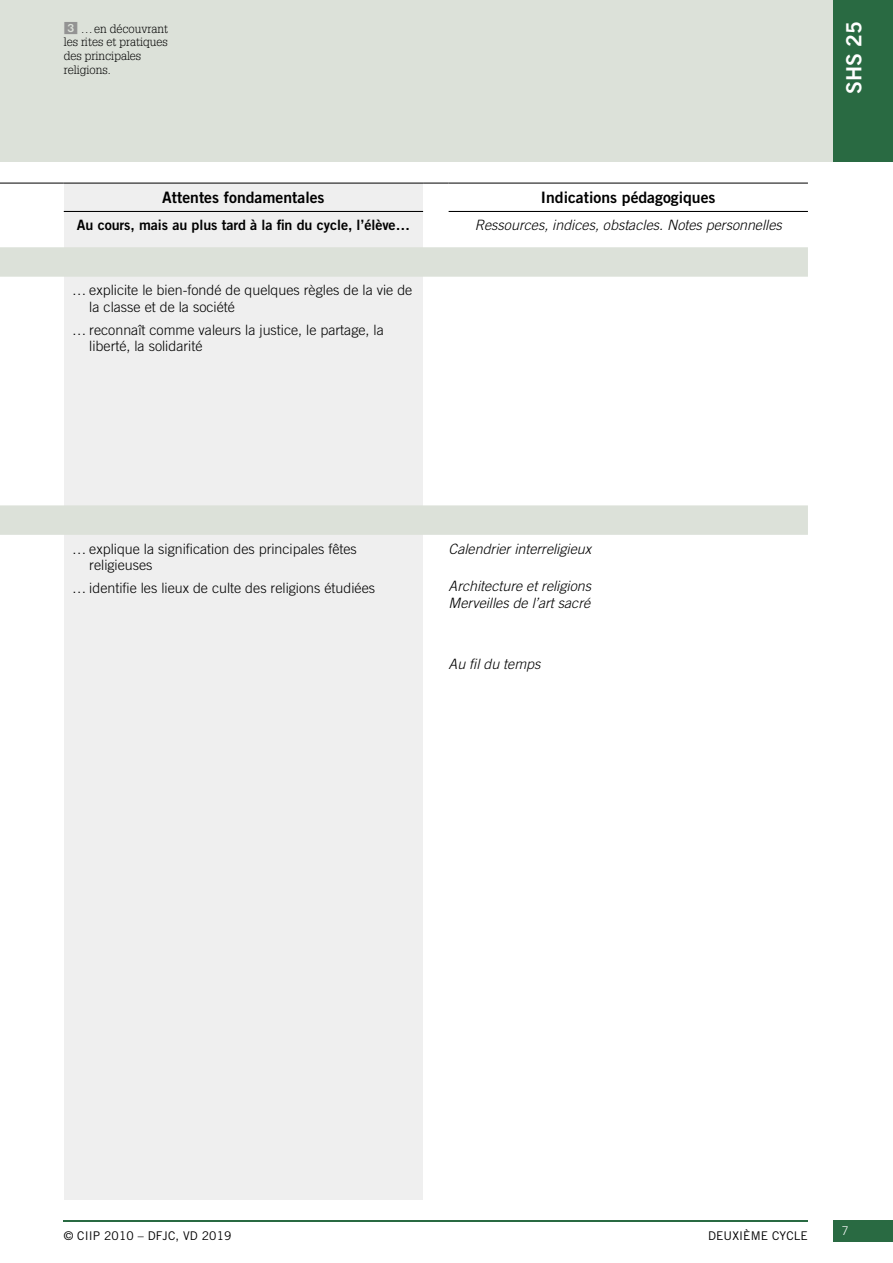
<style>
.page{position:relative;width:893px;height:1263px;background:#fff}
.page>*{position:absolute;margin:0;border:0;box-sizing:border-box;transform-origin:0 0}
.t1{font:21px "Trade Gothic LT Std Bd 2";color:#fff}
.t2{font:15.75px "Trade Gothic LT Std Bd 2";color:#000}
.t3{font:300 14.25px/16.5px "Trade Gothic LT Std";color:#000}
.t4{font:italic 300 14.25px/16.5px "Trade Gothic LT Std";color:#000}
.t5{font:14.25px "Trade Gothic LT Std Bd 2";letter-spacing:-.005em;color:#000}
.t6{font:300 12px/13.8px "Glypha LT Std";color:#000}
.t7{font:12px "Trade Gothic LT Std";letter-spacing:.01em;color:#000}
.t8{font:300 12px "Trade Gothic LT Std";color:#fff}
.s1{font-family:"PER pastilles";font-weight:400;font-size:14.25px;color:#939393}
</style>
<div class="page">
<div style="left:64px;top:183px;width:359px;height:1016px;background:#efefef"></div>
<div style="left:0;top:0;width:833px;height:162px;background:#dce1d9"></div>
<hr style="left:64px;top:1220px;width:744px;height:1px;background:#296a42">
<div style="left:833px;top:1220px;width:60px;height:22px;background:#296a42"></div>
<svg style="left:0;top:247px;width:808px;height:288px"></svg>
<hr style="left:0;top:183px;width:64px;height:1px;background:#000">
<hr style="left:64px;top:183px;width:359px;height:1px;background:#000">
<svg style="left:423px;top:183px;width:26px;height:1px"></svg>
<hr style="left:449px;top:183px;width:359px;height:1px;background:#000">
<hr style="left:0;top:366px;width:64px;height:1px;background:#fff">
<hr style="left:64px;top:211px;width:359px;height:1px;background:#000">
<hr style="left:449px;top:211px;width:359px;height:1px;background:#000">
<div style="left:833px;top:0;width:60px;height:162px;background:#296a42"></div>
<p class="t6" style="left:64px;top:22px;width:106px"><span class="s1">3</span> …en découvrant les rites et pratiques des principales religions.</p>
<p class="t2" style="left:162px;top:188px;width:164px">Attentes fondamentales</p>
<p class="t2" style="left:541px;top:188px;width:176px">Indications pédagogiques</p>
<p class="t5" style="left:77px;top:216px;width:335px">Au cours, mais au plus tard à la fin du cycle, l’élève…</p>
<p class="t4" style="left:475px;top:217px;width:309px">Ressources, indices, obstacles. Notes personnelles</p>
<p class="t3" style="left:89px;top:282px;width:325px;text-indent:-17px">… explicite le bien-fondé de quelques règles de la vie de la classe et de la société</p>
<p class="t3" style="left:89px;top:321px;width:296px;text-indent:-17px">… reconnaît comme valeurs la justice, le partage, la liberté, la solidarité</p>
<h1 class="t1" style="left:841px;top:94px;width:74px;rotate:-90deg">SHS 25</h1>
<p class="t3" style="left:89px;top:540px;width:269px;text-indent:-17px">… explique la signification des principales fêtes religieuses</p>
<p class="t3" style="left:72px;top:579px;width:304px">… identifie les lieux de culte des religions étudiées</p>
<p class="t4" style="left:449px;top:541px;width:144px">Calendrier interreligieux</p>
<p class="t4" style="left:449px;top:578px;width:144px">Architecture et religions<br>Merveilles de l’art sacré</p>
<p class="t4" style="left:449px;top:655px;width:93px">Au fil du temps</p>
<p class="t7" style="left:64px;top:1228px;width:169px">© CIIP 2010 – DFJC, VD 2019</p>
<p class="t7" style="left:708px;top:1228px;width:101px">DEUXIÈME CYCLE</p>
<p class="t8" style="left:842px;top:1224px;width:8px">7</p>
</div>
